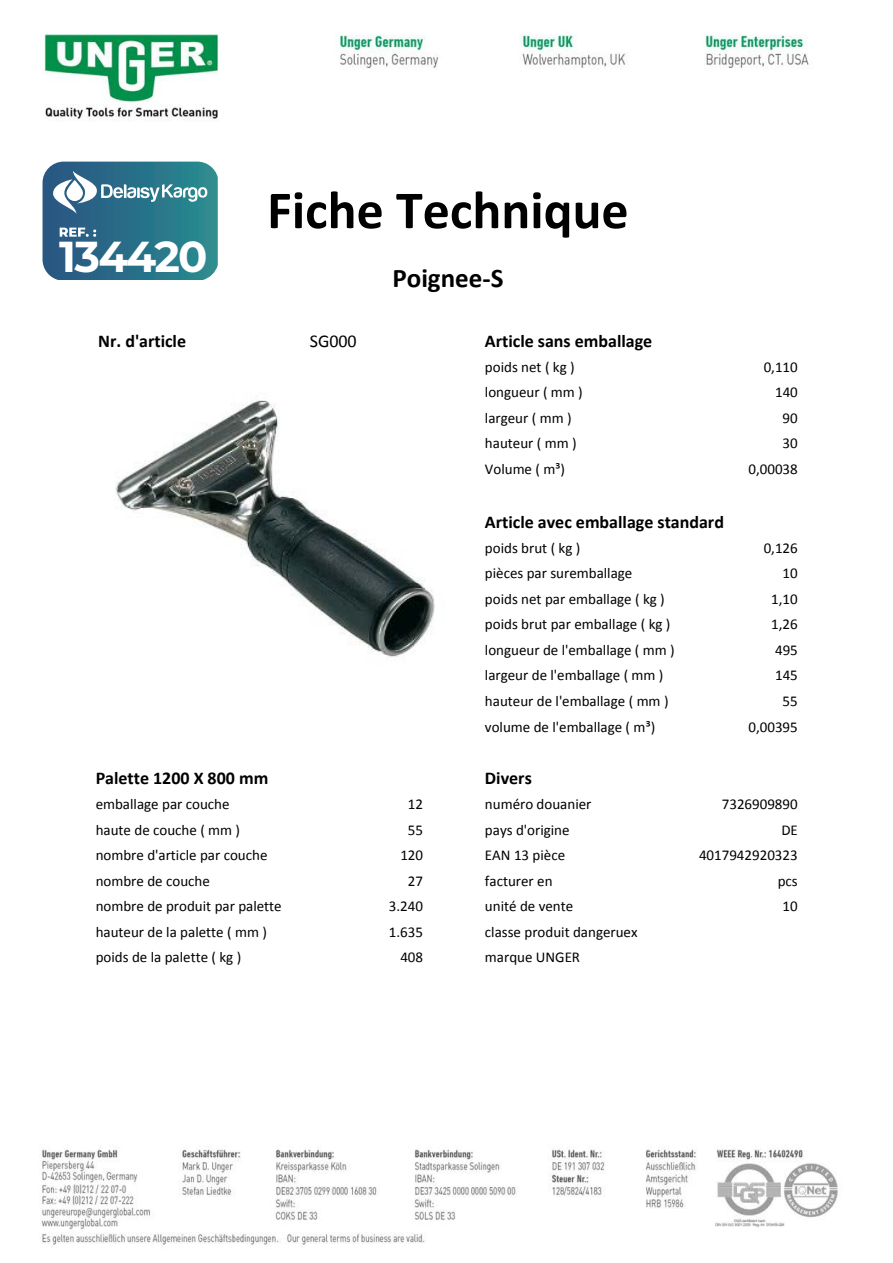
<style>
.page{position:relative;width:893px;height:1263px;background:#fff}
.page>*{position:absolute;margin:0;border:0;box-sizing:border-box;transform-origin:0 0}
.t1{font:700 54px "Calibri";color:#000}
.t2{font:700 43.35px "Montserrat";letter-spacing:-.04em;color:#fff}
.t3{font:700 27px "Calibri";color:#000}
.t4{font:700 18px "Calibri";color:#000}
.t5{font:18px "Calibri";color:#000}
.t6{font:15px "Calibri";color:#000}
</style>
<div class="page">
<img style="left:115px;top:400px;width:320px;height:257px">
<img style="left:41px;top:1148px;width:797px;height:99px">
<img style="left:44px;top:34px;width:765px;height:87px">
<svg style="left:43px;top:162px;width:175px;height:118px;background:#3c7d93"></svg>
<p class="t2" style="left:59px;top:226px;width:150px">134420</p>
<p class="t1" style="left:267px;top:172px;width:363px">Fiche Technique</p>
<p class="t3" style="left:392px;top:259px;width:112px">Poignee-S</p>
<p class="t4" style="left:98px;top:328px;width:89px">Nr. d'article</p>
<p class="t5" style="left:310px;top:328px;width:48px">SG000</p>
<p class="t4" style="left:485px;top:328px;width:169px">Article sans emballage</p>
<p class="t6" style="left:485px;top:356px;width:91px">poids net ( kg )</p>
<p class="t6" style="left:764px;top:356px;width:36px">0,110</p>
<p class="t6" style="left:485px;top:382px;width:99px">longueur ( mm )</p>
<p class="t6" style="left:775px;top:382px;width:24px">140</p>
<p class="t6" style="left:485px;top:407px;width:88px">largeur ( mm )</p>
<p class="t6" style="left:783px;top:407px;width:17px">90</p>
<p class="t6" style="left:485px;top:433px;width:93px">hauteur ( mm )</p>
<p class="t6" style="left:783px;top:433px;width:17px">30</p>
<p class="t6" style="left:485px;top:458px;width:82px">Volume ( m³)</p>
<p class="t6" style="left:748px;top:458px;width:51px">0,00038</p>
<p class="t4" style="left:485px;top:509px;width:241px">Article avec emballage standard</p>
<p class="t6" style="left:485px;top:537px;width:97px">poids brut ( kg )</p>
<p class="t6" style="left:764px;top:537px;width:36px">0,126</p>
<p class="t6" style="left:485px;top:563px;width:149px">pièces par suremballage</p>
<p class="t6" style="left:783px;top:563px;width:17px">10</p>
<p class="t6" style="left:485px;top:589px;width:181px">poids net par emballage ( kg )</p>
<p class="t6" style="left:771px;top:589px;width:28px">1,10</p>
<p class="t6" style="left:485px;top:614px;width:187px">poids brut par emballage ( kg )</p>
<p class="t6" style="left:771px;top:614px;width:28px">1,26</p>
<p class="t6" style="left:485px;top:639px;width:191px">longueur de l'emballage ( mm )</p>
<p class="t6" style="left:775px;top:639px;width:24px">495</p>
<p class="t6" style="left:485px;top:665px;width:180px">largeur de l'emballage ( mm )</p>
<p class="t6" style="left:775px;top:665px;width:24px">145</p>
<p class="t6" style="left:485px;top:691px;width:185px">hauteur de l'emballage ( mm )</p>
<p class="t6" style="left:783px;top:691px;width:17px">55</p>
<p class="t6" style="left:485px;top:716px;width:172px">volume de l'emballage ( m³)</p>
<p class="t6" style="left:748px;top:716px;width:51px">0,00395</p>
<p class="t4" style="left:96px;top:765px;width:174px">Palette 1200 X 800 mm</p>
<p class="t4" style="left:485px;top:765px;width:48px">Divers</p>
<p class="t6" style="left:96px;top:794px;width:135px">emballage par couche</p>
<p class="t6" style="left:408px;top:794px;width:17px">12</p>
<p class="t6" style="left:485px;top:794px;width:108px">numéro douanier</p>
<p class="t6" style="left:722px;top:794px;width:77px">7326909890</p>
<p class="t6" style="left:96px;top:819px;width:146px">haute de couche ( mm )</p>
<p class="t6" style="left:408px;top:819px;width:17px">55</p>
<p class="t6" style="left:485px;top:819px;width:86px">pays d'origine</p>
<p class="t6" style="left:781px;top:819px;width:18px">DE</p>
<p class="t6" style="left:96px;top:845px;width:173px">nombre d'article par couche</p>
<p class="t6" style="left:400px;top:845px;width:24px">120</p>
<p class="t6" style="left:485px;top:845px;width:82px">EAN 13 pièce</p>
<p class="t6" style="left:699px;top:845px;width:100px">4017942920323</p>
<p class="t6" style="left:96px;top:870px;width:116px">nombre de couche</p>
<p class="t6" style="left:408px;top:870px;width:17px">27</p>
<p class="t6" style="left:485px;top:870px;width:69px">facturer en</p>
<p class="t6" style="left:778px;top:870px;width:22px">pcs</p>
<p class="t6" style="left:96px;top:896px;width:188px">nombre de produit par palette</p>
<p class="t6" style="left:389px;top:896px;width:36px">3.240</p>
<p class="t6" style="left:485px;top:896px;width:90px">unité de vente</p>
<p class="t6" style="left:783px;top:896px;width:17px">10</p>
<p class="t6" style="left:96px;top:921px;width:173px">hauteur de la palette ( mm )</p>
<p class="t6" style="left:389px;top:921px;width:36px">1.635</p>
<p class="t6" style="left:485px;top:921px;width:154px">classe produit dangeruex</p>
<p class="t6" style="left:96px;top:947px;width:147px">poids de la palette ( kg )</p>
<p class="t6" style="left:400px;top:947px;width:24px">408</p>
<p class="t6" style="left:485px;top:947px;width:97px">marque UNGER</p>
</div>
